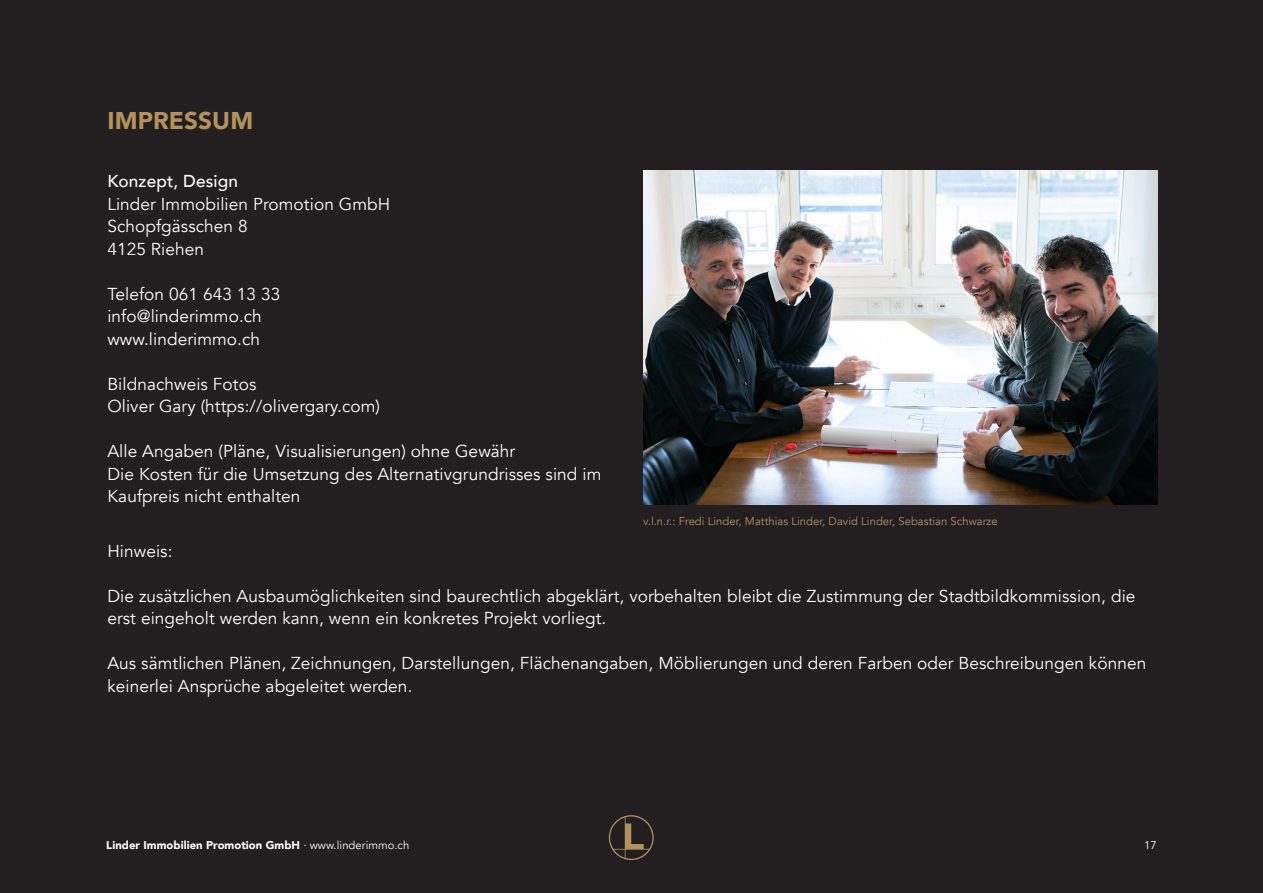
<style>
.page{position:relative;width:1263px;height:893px;background:#231f20}
.page>*{position:absolute;margin:0;border:0;box-sizing:border-box;transform-origin:0 0}
.Titel{font:900 24.3px "Avenir";letter-spacing:.005em;color:#b3935d}
.Einleitung{font:17.25px/22.5px "Avenir";letter-spacing:.005em;color:#fff}
.Einleitung-2{font:500 17.25px "Avenir";letter-spacing:.005em;color:#fff}
.Bildlegende{font:11.25px "Avenir";letter-spacing:.005em;color:#b3935d}
.t1{font:900 11.25px "Avenir";letter-spacing:.005em;color:#fff}
.t2{font:11.25px "Avenir";color:#fff}
.s1{font-weight:400}
</style>
<div class="page">
<svg style="left:609px;top:815px;width:45px;height:45px"></svg>
<img style="left:643px;top:170px;width:515px;height:335px">
<p class="Titel" style="left:107px;top:100px;width:147px">IMPRESSUM</p>
<p class="Einleitung-2" style="left:107px;top:166px;width:132px">Konzept, Design</p>
<p class="Einleitung" style="left:107px;top:193px;width:284px">Linder Immobilien Promotion GmbH</p>
<p class="Einleitung" style="left:107px;top:215px;width:142px">Schopfgässchen 8</p>
<p class="Einleitung" style="left:107px;top:238px;width:98px">4125 Riehen</p>
<p class="Einleitung" style="left:107px;top:283px;width:175px">Telefon 061 643 13 33</p>
<p class="Einleitung" style="left:107px;top:305px;width:156px">info@linderimmo.ch</p>
<p class="Einleitung" style="left:107px;top:328px;width:154px">www.linderimmo.ch</p>
<p class="Einleitung" style="left:107px;top:373px;width:151px">Bildnachweis Fotos</p>
<p class="Einleitung" style="left:107px;top:395px;width:274px">Oliver Gary (https://olivergary.com)</p>
<p class="Einleitung" style="left:107px;top:440px;width:409px">Alle Angaben (Pläne, Visualisierungen) ohne Gewähr</p>
<p class="Einleitung" style="left:107px;top:463px;width:495px">Die Kosten für die Umsetzung des Alternativgrundrisses sind im</p>
<p class="Einleitung" style="left:107px;top:485px;width:195px">Kaufpreis nicht enthalten</p>
<p class="Bildlegende" style="left:643px;top:514px;width:356px">v.l.n.r.: Fredi Linder, Matthias Linder, David Linder, Sebastian Schwarze</p>
<p class="Einleitung" style="left:107px;top:540px;width:67px">Hinweis:</p>
<p class="Einleitung" style="left:107px;top:585px;width:1029px">Die zusätzlichen Ausbaumöglichkeiten sind baurechtlich abgeklärt, vorbehalten bleibt die Zustimmung der Stadtbildkommission, die erst eingeholt werden kann, wenn ein konkretes Projekt vorliegt.</p>
<p class="Einleitung" style="left:107px;top:653px;width:1040px">Aus sämtlichen Plänen, Zeichnungen, Darstellungen, Flächenangaben, Möblierungen und deren Farben oder Beschreibungen können keinerlei Ansprüche abgeleitet werden.</p>
<p class="t1" style="left:106px;top:835px;width:305px">Linder Immobilien Promotion GmbH <span class="s1">· www.linderimmo.ch</span></p>
<p class="t2" style="left:1144px;top:838px;width:14px">17</p>
</div>
